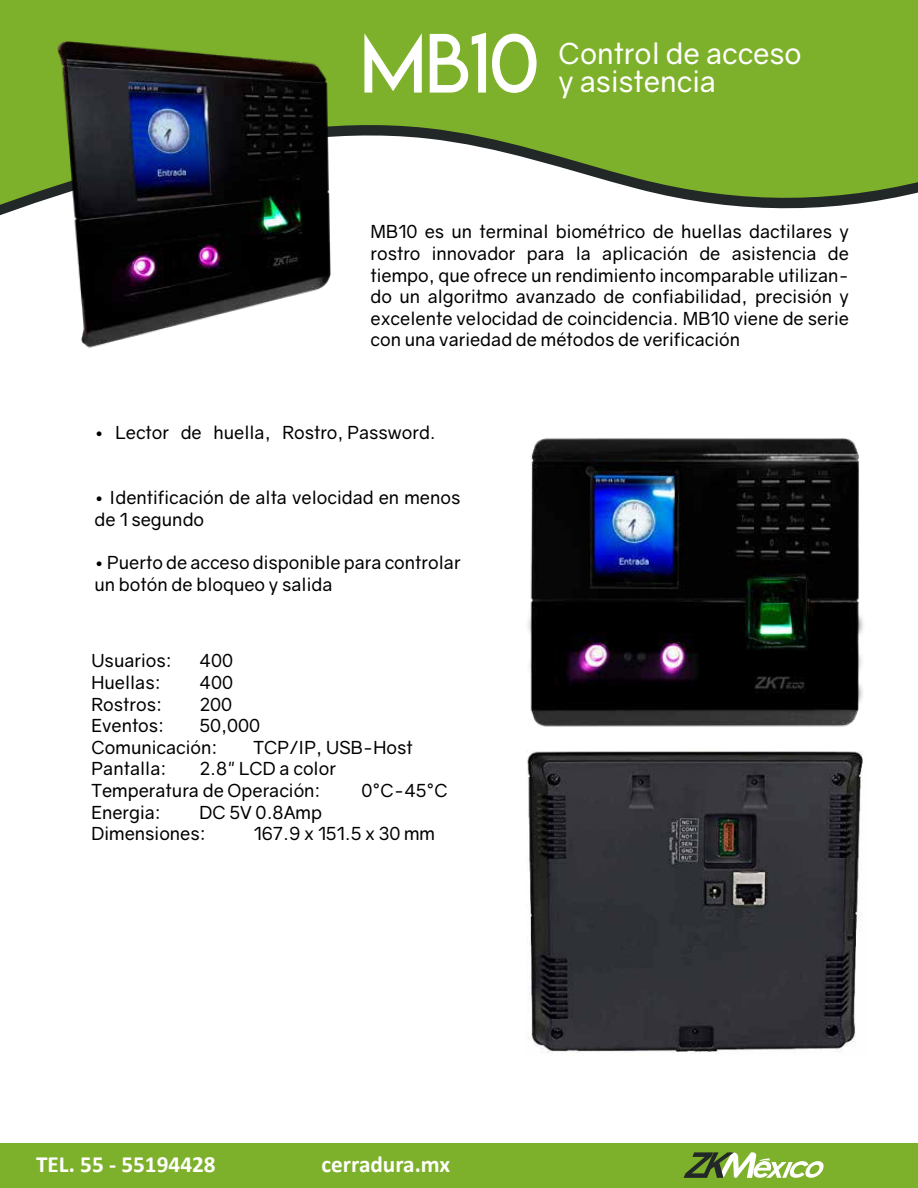
<style>
.page{position:relative;width:918px;height:1188px;background:#fff}
.page>*{position:absolute;margin:0;border:0;box-sizing:border-box;transform-origin:0 0}
.t1{font:80.85px "Lemon Milklight";color:#fff}
.t2{font:28.95px/28.5px "Gravity";color:#fff}
.t3{font:700 23.25px "Calibri";color:#fff}
.t4{font:18px/21.6px "Gravity";color:#000}
</style>
<div class="page">
<svg style="left:0;top:0;width:918px;height:215px;fill:#7eb12b"></svg>
<div style="left:0;top:1143px;width:918px;height:45px;background:#7eb12b"></div>
<svg style="left:684px;top:1152px;width:140px;height:26px"></svg>
<img style="left:43px;top:27px;width:300px;height:321px">
<img style="left:528px;top:438px;width:335px;height:289px">
<img style="left:527px;top:751px;width:336px;height:302px">
<h1 class="t1" style="left:361px;top:14px;width:180px">MB10</h1>
<h2 class="t2" style="left:558px;top:39px;width:245px">Control de acceso y asistencia</h2>
<p class="t4" style="left:370px;top:221px;width:480px;text-align:justify">MB10 es un terminal biométrico de huellas dactilares y rostro innovador para la aplicación de asistencia de tiempo, que ofrece un rendimiento incomparable utilizan&shy;do un algoritmo avanzado de confiabilidad, precisión y excelente velocidad de coincidencia. MB10 viene de serie con una variedad de métodos de verificación</p>
<p class="t4" style="left:95px;top:422px;width:343px">• Lector de huella, Rostro, Password.</p>
<p class="t4" style="left:95px;top:487px;width:367px">• Identificación de alta velocidad en menos de 1 segundo</p>
<p class="t4" style="left:95px;top:552px;width:368px">• Puerto de acceso disponible para controlar un botón de bloqueo y salida</p>
<p class="t4" style="left:92px;top:650px;width:82px">Usuarios:</p>
<p class="t4" style="left:200px;top:650px;width:35px">400</p>
<p class="t4" style="left:92px;top:672px;width:71px">Huellas:</p>
<p class="t4" style="left:200px;top:672px;width:35px">400</p>
<p class="t4" style="left:92px;top:693px;width:72px">Rostros:</p>
<p class="t4" style="left:200px;top:693px;width:34px">200</p>
<p class="t4" style="left:92px;top:715px;width:74px">Eventos:</p>
<p class="t4" style="left:92px;top:715px;width:170px;text-indent:108px">50,000<br>Comunicación:</p>
<p class="t4" style="left:254px;top:737px;width:161px">TCP/IP, USB-Host</p>
<p class="t4" style="left:92px;top:758px;width:246px;text-indent:108px">2.8" LCD a color<br>Temperatura de Operación:</p>
<p class="t4" style="left:92px;top:758px;width:76px">Pantalla:</p>
<p class="t4" style="left:362px;top:780px;width:88px">0°C-45°C</p>
<p class="t4" style="left:92px;top:801px;width:71px">Energia:</p>
<p class="t4" style="left:92px;top:801px;width:232px;text-indent:108px">DC 5V 0.8Amp<br>Dimensiones:</p>
<p class="t4" style="left:254px;top:823px;width:183px">167.9 x 151.5 x 30 mm</p>
<p class="t3" style="left:36px;top:1149px;width:181px">TEL. 55 - 55194428</p>
<p class="t3" style="left:322px;top:1149px;width:130px">cerradura.mx</p>
</div>
